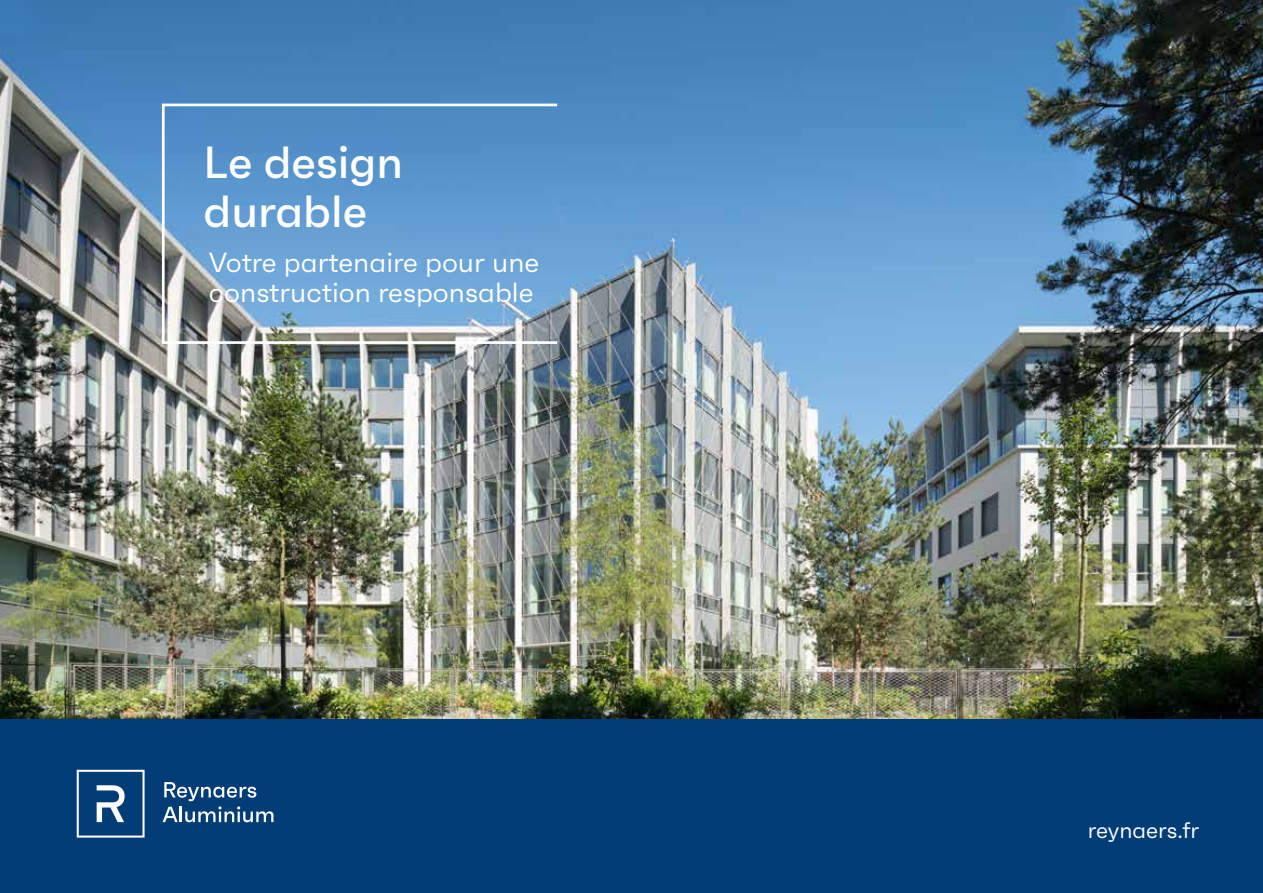
<style>
.page{position:relative;width:1263px;height:893px;background:#fff}
.page>*{position:absolute;margin:0;border:0;box-sizing:border-box;transform-origin:0 0}
.t1{font:500 45px/49.5px "Faktum";color:#fff}
.t2{font:27.75px/29.5px "Faktum";color:#fff}
.t3{font:22.5px "Faktum";color:#fff}
</style>
<div class="page">
<div style="left:0;top:719px;width:1263px;height:174px;background:#003c76"></div>
<img style="left:0;top:0;width:1263px;height:719px">
<div style="left:162px;top:104px;width:396px;height:240px;border:3px solid #fff"></div>
<svg style="left:163px;top:782px;width:110px;height:40px"></svg>
<svg style="left:77px;top:770px;width:68px;height:68px"></svg>
<h1 class="t1" style="left:204px;top:137px;width:201px">Le design durable</h1>
<p class="t2" style="left:209px;top:247px;width:332px">Votre partenaire pour une construction responsable</p>
<p class="t3" style="left:1088px;top:816px;width:113px">reynaers.fr</p>
</div>
